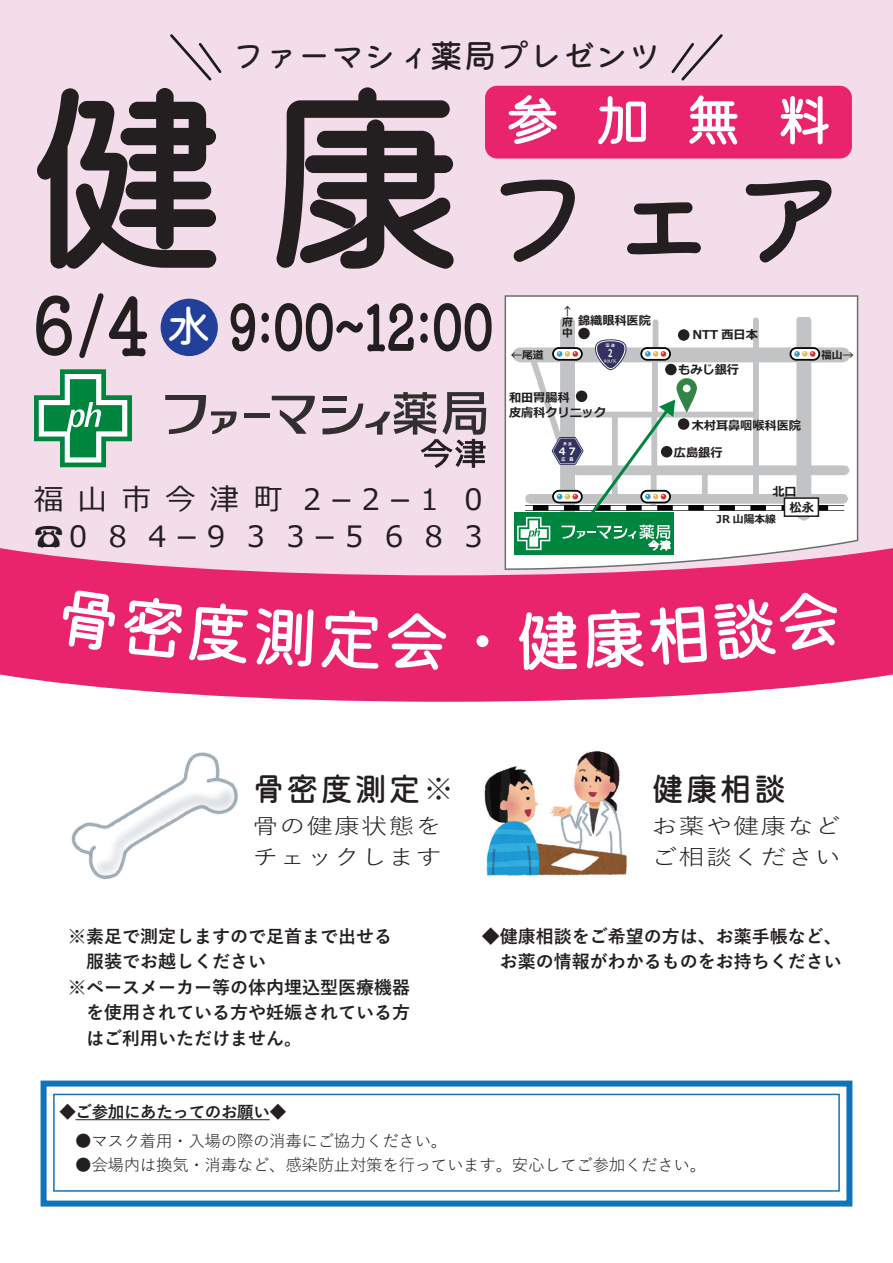
<style>
.page{position:relative;width:893px;height:1263px;background:#fff}
.page>*{position:absolute;margin:0;border:0;box-sizing:border-box;transform-origin:0 0}
.t1{font:114px "Mamelon 5 Hi Regular";color:#231f20}
.t2{font:78px "Mamelon 3 Hi Regular";color:#231f20;scale:.83 1}
.t3{font:66px "Mamelon 5 Hi Regular";color:#fff}
.t4{font:61.5px "Mamelon 3 Hi Regular";color:#231f20;scale:.69 1}
.t5{font:55.5px "Mamelon 5 Hi Regular";color:#fff}
.t6{font:33px "Mamelon 5 Hi Regular";color:#231f20}
.t7{font:32.4px "Mamelon 5 Hi Regular";letter-spacing:.05em;color:#231f20}
.t8{font:29.4px/37.5px "Meiryo";letter-spacing:.425em;color:#231f20}
.t9{font:21.75px/30.5px "Yu Gothic";letter-spacing:.05em;color:#231f20;scale:1.19 1}
.t10{font:700 18px/25.5px "Yu Gothic";color:#231f20}
.t11{font:16.5px "Yu Gothic";letter-spacing:-.02em;color:#231f20}
.t12{font:700 16.5px "Yu Gothic";letter-spacing:-.02em;color:#231f20}
.t13{font:700 12.15px/14.9px "Meiryo";color:#231f20}
.t14{font:700 10.8px/10.9px "Meiryo";color:#231f20}
.t15{font:700 10.5px "Meiryo";color:#fff;scale:.61 1}
.t16{font:700 10.2px "Meiryo";color:#fff}
.t17{font:700 4.8px "Meiryo";color:#fff;scale:.84 1}
.s1{font-size:205.95px}
.s2{font-family:"Mamelon 5 Hi Regular";font-size:43.8px;color:#fff}
.s3{font-weight:400}
</style>
<div class="page">
<svg style="left:0;top:631px;width:893px;height:71px;fill:#e9246d"></svg>
<div style="left:0;top:101px;width:893px;height:530px;background:#e9246d"></div>
<svg style="left:0;top:517px;width:893px;height:58px;fill:#f4ddeb"></svg>
<div style="left:0;top:0;width:893px;height:517px;background:#f4ddeb"></div>
<svg style="left:671px;top:34px;width:52px;height:47px"></svg>
<svg style="left:170px;top:34px;width:52px;height:47px"></svg>
<svg style="left:500px;top:179px;width:75px;height:83px"></svg>
<svg style="left:627px;top:202px;width:74px;height:53px"></svg>
<svg style="left:746px;top:180px;width:86px;height:82px"></svg>
<div style="left:485px;top:86px;width:367px;height:73px;background:#e9246d;border-radius:12px"></div>
<svg style="left:230px;top:303px;width:26px;height:49px"></svg>
<div style="left:261px;top:313px;width:8px;height:9px;border:3px solid #231f20;border-radius:50%"></div>
<div style="left:261px;top:333px;width:8px;height:10px;border:3px solid #231f20;border-radius:50%"></div>
<svg style="left:275px;top:303px;width:139px;height:49px"></svg>
<div style="left:420px;top:313px;width:8px;height:9px;border:3px solid #231f20;border-radius:50%"></div>
<div style="left:420px;top:333px;width:8px;height:10px;border:3px solid #231f20;border-radius:50%"></div>
<svg style="left:434px;top:303px;width:58px;height:49px"></svg>
<svg style="left:36px;top:293px;width:112px;height:66px"></svg>
<div style="left:161px;top:299px;width:57px;height:57px;background:#223f99;border-radius:50%"></div>
<img style="left:484px;top:751px;width:143px;height:125px">
<img style="left:71px;top:752px;width:167px;height:127px">
<div style="left:41px;top:1080px;width:811px;height:126px;background:#fff;border:6px solid #1074bc"></div>
<div style="left:53px;top:1094px;width:787px;height:98px;border:2px solid #1074bc"></div>
<hr style="left:76px;top:1119px;width:194px;height:1px;background:#231f20">
<svg style="left:503px;top:295px;width:357px;height:276px"></svg>
<svg style="left:506px;top:297px;width:351px;height:271px;background:#f8eaf0"></svg>
<img style="left:507px;top:317px;width:349px;height:211px">
<svg style="left:595px;top:339px;width:33px;height:32px"></svg>
<svg style="left:789px;top:347px;width:31px;height:14px"></svg>
<svg style="left:791px;top:349px;width:27px;height:10px"></svg>
<div style="left:552px;top:347px;width:31px;height:14px;background:#030303;border-radius:7px"></div>
<svg style="left:554px;top:349px;width:27px;height:10px"></svg>
<div style="left:678px;top:418px;width:11px;height:12px;background:#231f20;border-radius:50%"></div>
<svg style="left:676px;top:378px;width:21px;height:35px"></svg>
<div style="left:683px;top:384px;width:8px;height:8px;background:#fff;border-radius:50%"></div>
<div style="left:640px;top:347px;width:31px;height:14px;background:#030303;border-radius:7px"></div>
<svg style="left:642px;top:349px;width:27px;height:10px"></svg>
<div style="left:665px;top:364px;width:12px;height:11px;background:#231f20;border-radius:50%"></div>
<div style="left:678px;top:329px;width:11px;height:12px;background:#231f20;border-radius:50%"></div>
<div style="left:576px;top:391px;width:11px;height:11px;background:#231f20;border-radius:50%"></div>
<div style="left:578px;top:328px;width:12px;height:11px;background:#231f20;border-radius:50%"></div>
<div style="left:784px;top:497px;width:35px;height:20px;background:#fff;border:2px solid #231f20"></div>
<div style="left:514px;top:512px;width:159px;height:43px;background:#00853f"></div>
<svg style="left:517px;top:399px;width:158px;height:152px"></svg>
<svg style="left:34px;top:369px;width:98px;height:98px"></svg>
<div style="left:244px;top:413px;width:25px;height:5px;background:#312f30"></div>
<div style="left:322px;top:408px;width:24px;height:5px;background:#312f30"></div>
<svg style="left:272px;top:396px;width:43px;height:38px"></svg>
<svg style="left:165px;top:395px;width:72px;height:39px"></svg>
<svg style="left:323px;top:392px;width:163px;height:76px"></svg>
<div style="left:59px;top:631px;width:255px;height:36px;background:#e9246d"></div>
<div style="left:321px;top:631px;width:59px;height:38px;background:#e9246d"></div>
<div style="left:387px;top:631px;width:60px;height:39px;background:#e9246d"></div>
<div style="left:518px;top:631px;width:59px;height:40px;background:#e9246d"></div>
<div style="left:584px;top:631px;width:123px;height:38px;background:#e9246d"></div>
<div style="left:713px;top:631px;width:130px;height:30px;background:#e9246d"></div>
<h3 class="t6" style="left:232px;top:35px;width:430px">ファーマシィ薬局プレゼンツ</h3>
<h1 class="t1" style="left:24px;top:148px;width:823px"><span class="s1">健 康</span>フェア</h1>
<h3 class="t5" style="left:505px;top:86px;width:329px">参加無料</h3>
<h2 class="t2" style="left:34px;top:277px;width:214px">6/4 <span class="s2">水</span></h2>
<h3 class="t4" style="left:230px;top:289px;width:382px">9:00~12:00</h3>
<h3 class="t8" style="left:34px;top:482px;width:456px">福山市今津町２－２－１０☎０８４－９３３－５６８３</h3>
<p class="t14" style="left:511px;top:350px;width:34px">←尾道</p>
<p class="t14" style="left:562px;top:306px;width:12px">↑府中</p>
<p class="t13" style="left:578px;top:314px;width:74px">錦織眼科医院</p>
<p class="t15" style="left:608px;top:346px;width:9px">2</p>
<p class="t13" style="left:509px;top:391px;width:99px">和田胃腸科<br>皮膚科クリニック</p>
<p class="t16" style="left:559px;top:444px;width:19px">4 7</p>
<p class="t17" style="left:561px;top:456px;width:16px">広　島</p>
<p class="t13" style="left:692px;top:327px;width:67px">NTT 西日本</p>
<p class="t13" style="left:678px;top:362px;width:62px">もみじ銀行</p>
<p class="t13" style="left:692px;top:419px;width:111px">木村耳鼻咽喉科医院</p>
<p class="t13" style="left:674px;top:446px;width:50px">広島銀行</p>
<p class="t13" style="left:772px;top:485px;width:26px">北口</p>
<p class="t14" style="left:821px;top:350px;width:34px">福山→</p>
<p class="t14" style="left:717px;top:514px;width:61px">JR 山陽本線</p>
<p class="t13" style="left:789px;top:500px;width:26px">松永</p>
<h3 class="t3" style="left:450px;top:602px;width:68px">・</h3>
<h3 class="t7" style="left:252px;top:769px;width:204px">骨密度測定※</h3>
<p class="t9" style="left:252px;top:808px;width:161px">骨の健康状態をチェックします</p>
<h3 class="t7" style="left:652px;top:769px;width:136px">健康相談</h3>
<p class="t9" style="left:652px;top:808px;width:161px">お薬や健康などご相談ください</p>
<p class="t10" style="left:68px;top:924px;width:343px">※素足で測定しますので足首まで出せる　服装でお越しください<br>※ペースメーカー等の体内埋込型医療機器　を使用されている方や妊娠されている方　はご利用いただけません。</p>
<p class="t10" style="left:482px;top:924px;width:362px">◆健康相談をご希望の方は、お薬手帳など、　お薬の情報がわかるものをお持ちください</p>
<p class="t12" style="left:59px;top:1103px;width:228px"><span class="s3">◆</span>ご参加にあたってのお願い<span class="s3">◆</span></p>
<p class="t11" style="left:75px;top:1126px;width:374px">●マスク着用・入場の際の消毒にご協力ください。</p>
<p class="t11" style="left:75px;top:1150px;width:632px">●会場内は換気・消毒など、感染防止対策を行っています。安心してご参加ください。</p>
</div>
